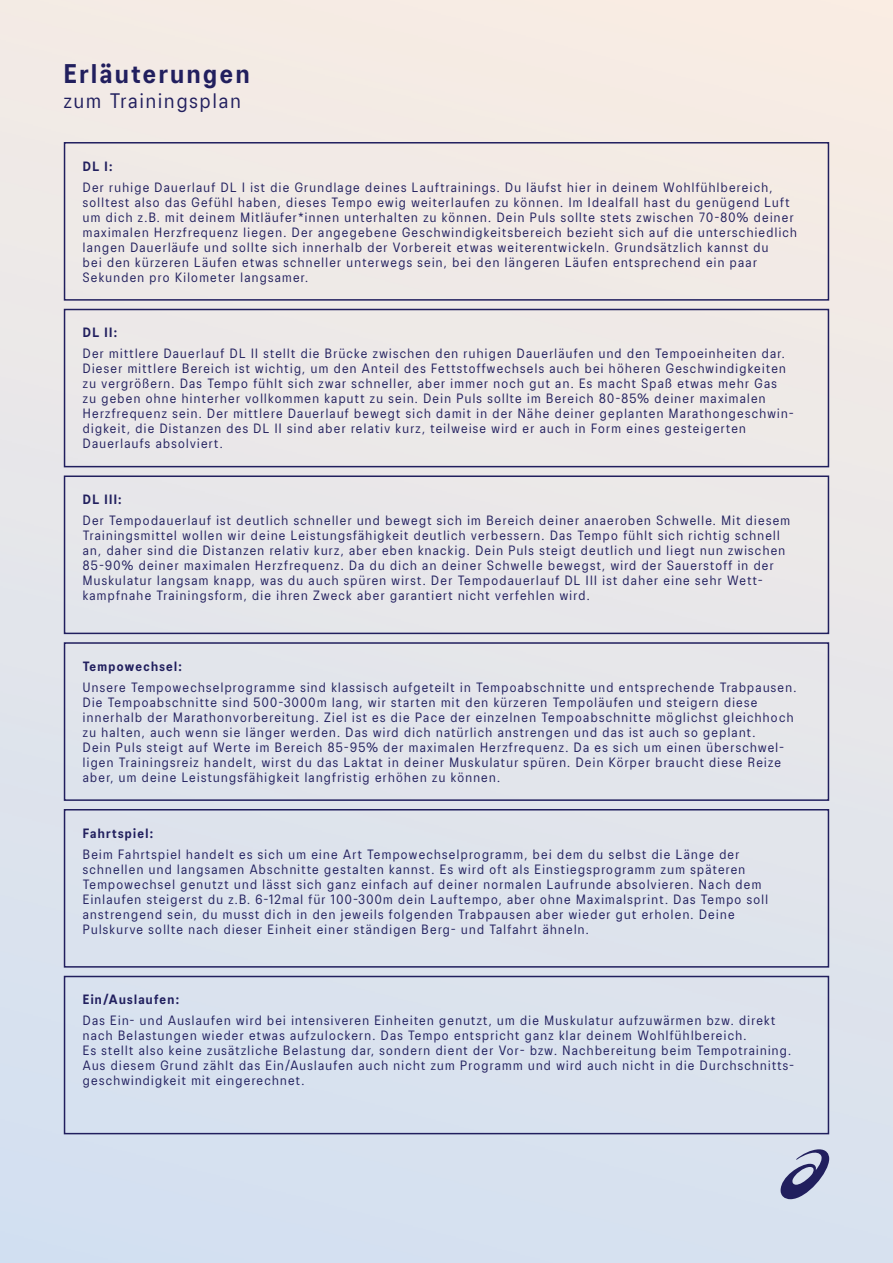
<style>
.page{position:relative;width:893px;height:1263px;background:#fff}
.page>*{position:absolute;margin:0;border:0;box-sizing:border-box;transform-origin:0 0}
.t1{font:700 27px "ASICS Font 3.0";letter-spacing:.1em;color:#211f5e}
.t2{font:21px "ASICS Font 3.0";letter-spacing:.1em;color:#211f5e}
.t3{font:13.5px/15px "ASICS Font 3.0";letter-spacing:.1em;color:#211f5e}
.t4{font:700 13.5px "ASICS Font 3.0";letter-spacing:.1em;color:#211f5e}
</style>
<div class="page">
<div style="left:64px;top:142px;width:765px;height:159px;border:2px solid #211f5e"></div>
<svg style="left:781px;top:1149px;width:48px;height:50px;background:#9094b5"></svg>
<div style="left:64px;top:309px;width:765px;height:158px;border:2px solid #211f5e"></div>
<div style="left:64px;top:642px;width:765px;height:159px;border:2px solid #211f5e"></div>
<div style="left:64px;top:809px;width:765px;height:159px;border:2px solid #211f5e"></div>
<div style="left:64px;top:976px;width:765px;height:158px;border:2px solid #211f5e"></div>
<div style="left:64px;top:475px;width:765px;height:159px;border:2px solid #211f5e"></div>
<h1 class="t1" style="left:64px;top:56px;width:187px">Erläuterungen</h1>
<h2 class="t2" style="left:64px;top:87px;width:178px">zum Trainingsplan</h2>
<p class="t4" style="left:83px;top:157px;width:31px">DL I:</p>
<p class="t3" style="left:83px;top:179px;width:716px">Der ruhige Dauerlauf DL I ist die Grundlage deines Lauftrainings. Du läufst hier in deinem Wohlfühlbereich, solltest also das Gefühl haben, dieses Tempo ewig weiterlaufen zu können. Im Idealfall hast du genügend Luft um dich z.B. mit deinem Mitläufer*innen unterhalten zu können. Dein Puls sollte stets zwischen 70-80% deiner maximalen Herzfrequenz liegen. Der angegebene Geschwindigkeitsbereich bezieht sich auf die unterschiedlich langen Dauerläufe und sollte sich innerhalb der Vorbereit etwas weiterentwickeln. Grundsätzlich kannst du<br>bei den kürzeren Läufen etwas schneller unterwegs sein, bei den längeren Läufen entsprechend ein paar Sekunden pro Kilometer langsamer.</p>
<p class="t4" style="left:83px;top:324px;width:36px">DL II:</p>
<p class="t3" style="left:83px;top:346px;width:712px">Der mittlere Dauerlauf DL II stellt die Brücke zwischen den ruhigen Dauerläufen und den Tempoeinheiten dar.<br>Dieser mittlere Bereich ist wichtig, um den Anteil des Fettstoffwechsels auch bei höheren Geschwindigkeiten zu vergrößern. Das Tempo fühlt sich zwar schneller, aber immer noch gut an. Es macht Spaß etwas mehr Gas<br>zu geben ohne hinterher vollkommen kaputt zu sein. Dein Puls sollte im Bereich 80-85% deiner maximalen Herzfrequenz sein. Der mittlere Dauerlauf bewegt sich damit in der Nähe deiner geplanten Marathongeschwin&shy;digkeit, die Distanzen des DL II sind aber relativ kurz, teilweise wird er auch in Form eines gesteigerten Dauerlaufs absolviert.</p>
<p class="t4" style="left:83px;top:491px;width:40px">DL III:</p>
<p class="t3" style="left:83px;top:512px;width:709px">Der Tempodauerlauf ist deutlich schneller und bewegt sich im Bereich deiner anaeroben Schwelle. Mit diesem Trainingsmittel wollen wir deine Leistungsfähigkeit deutlich verbessern. Das Tempo fühlt sich richtig schnell an, daher sind die Distanzen relativ kurz, aber eben knackig. Dein Puls steigt deutlich und liegt nun zwischen 85-90% deiner maximalen Herzfrequenz. Da du dich an deiner Schwelle bewegst, wird der Sauerstoff in der Muskulatur langsam knapp, was du auch spüren wirst. Der Tempodauerlauf DL III ist daher eine sehr Wett&shy;kampfnahe Trainingsform, die ihren Zweck aber garantiert nicht verfehlen wird.</p>
<p class="t4" style="left:83px;top:657px;width:101px">Tempowechsel:</p>
<p class="t3" style="left:83px;top:679px;width:715px">Unsere Tempowechselprogramme sind klassisch aufgeteilt in Tempoabschnitte und entsprechende Trabpausen.<br>Die Tempoabschnitte sind 500-3000m lang, wir starten mit den kürzeren Tempoläufen und steigern diese innerhalb der Marathonvorbereitung. Ziel ist es die Pace der einzelnen Tempoabschnitte möglichst gleichhoch zu halten, auch wenn sie länger werden. Das wird dich natürlich anstrengen und das ist auch so geplant.<br>Dein Puls steigt auf Werte im Bereich 85-95% der maximalen Herzfrequenz. Da es sich um einen überschwel&shy;ligen Trainingsreiz handelt, wirst du das Laktat in deiner Muskulatur spüren. Dein Körper braucht diese Reize aber, um deine Leistungsfähigkeit langfristig erhöhen zu können.</p>
<p class="t4" style="left:83px;top:824px;width:72px">Fahrtspiel:</p>
<p class="t3" style="left:83px;top:846px;width:687px">Beim Fahrtspiel handelt es sich um eine Art Tempowechselprogramm, bei dem du selbst die Länge der schnellen und langsamen Abschnitte gestalten kannst. Es wird oft als Einstiegsprogramm zum späteren Tempowechsel genutzt und lässt sich ganz einfach auf deiner normalen Laufrunde absolvieren. Nach dem Einlaufen steigerst du z.B. 6-12mal für 100-300m dein Lauftempo, aber ohne Maximalsprint. Das Tempo soll anstrengend sein, du musst dich in den jeweils folgenden Trabpausen aber wieder gut erholen. Deine Pulskurve sollte nach dieser Einheit einer ständigen Berg- und Talfahrt ähneln.</p>
<p class="t4" style="left:83px;top:991px;width:98px">Ein/Auslaufen:</p>
<p class="t3" style="left:83px;top:1012px;width:713px">Das Ein- und Auslaufen wird bei intensiveren Einheiten genutzt, um die Muskulatur aufzuwärmen bzw. direkt nach Belastungen wieder etwas aufzulockern. Das Tempo entspricht ganz klar deinem Wohlfühlbereich.<br>Es stellt also keine zusätzliche Belastung dar, sondern dient der Vor- bzw. Nachbereitung beim Tempotraining.<br>Aus diesem Grund zählt das Ein/Auslaufen auch nicht zum Programm und wird auch nicht in die Durchschnitts&shy;geschwindigkeit mit eingerechnet.</p>
</div>
